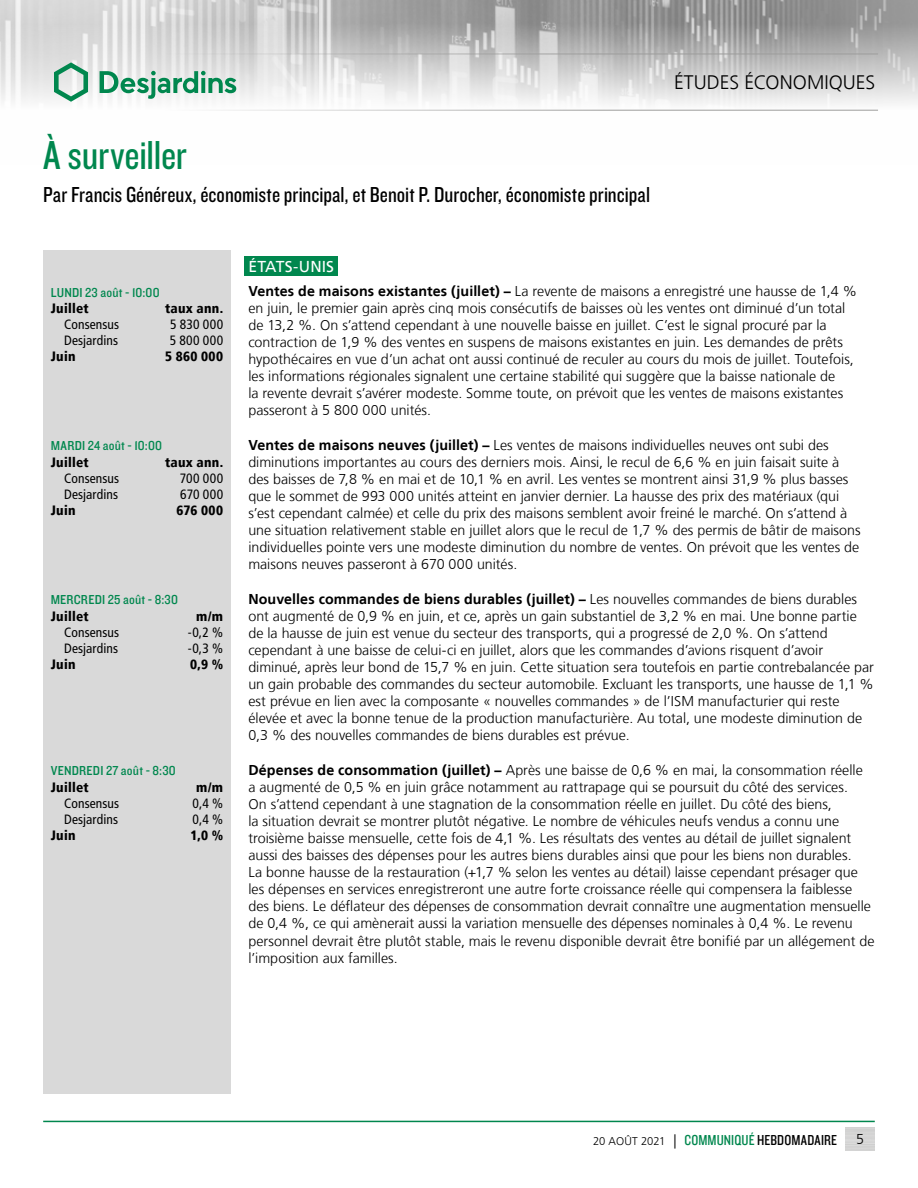
<style>
.page{position:relative;width:918px;height:1188px;background:#fff}
.page>*{position:absolute;margin:0;border:0;box-sizing:border-box;transform-origin:0 0}
.t1{font:42px "Knockout 29 Junior Ltweight";letter-spacing:-.005em;color:#00874e}
.t2{font:22.5px "Knockout 29 Junior Ltweight";color:#000}
.t3{font:300 19.5px "Frutiger LT";color:#000}
.t4{font:15.75px "Frutiger LT";letter-spacing:.005em;color:#fff}
.t5{font:15px "Knockout 29 Junior Ltweight";letter-spacing:.005em;color:#000}
.t6{font:300 14.25px/17.1px "Frutiger LT";color:#000}
.t7{font:condensed 13.5px "Frutiger LT";letter-spacing:.01em;color:#000}
.t8{font:900 condensed 13.5px "Frutiger LT";letter-spacing:.02em;color:#000}
.t9{font:13.5px "Knockout 30 Junior Welterwt";letter-spacing:.015em;color:#00874e}
.s1{font-weight:700}
.s2{font-family:"Frutiger LT";font-weight:300;font-size:11.25px}
.s3{font-family:"Frutiger LT";font-weight:300;font-size:14.25px}
.s4{color:#00874e}
</style>
<div class="page">
<img style="left:0;top:0;width:918px;height:110px">
<hr style="left:0;top:54px;width:878px;height:1px;background:#9d9d9c">
<hr style="left:0;top:110px;width:878px;height:1px;background:#9d9d9c">
<svg style="left:54px;top:62px;width:34px;height:40px"></svg>
<svg style="left:100px;top:71px;width:136px;height:28px"></svg>
<hr style="left:43px;top:1121px;width:832px;height:1px;background:#00874e">
<div style="left:43px;top:250px;width:188px;height:844px;background:#d9d9d9"></div>
<div style="left:244px;top:256px;width:94px;height:20px;background:#00874e"></div>
<h1 class="t1" style="left:43px;top:128px;width:145px">À surveiller</h1>
<h2 class="t2" style="left:43px;top:180px;width:608px">Par Francis Généreux, économiste principal, et Benoit P. Durocher, économiste principal</h2>
<h3 class="t3" style="left:674px;top:72px;width:203px">ÉTUDES ÉCONOMIQUES</h3>
<p class="t9" style="left:51px;top:283px;width:110px">LUNDI 23 août - 10:00</p>
<p class="t8" style="left:51px;top:300px;width:40px">Juillet</p>
<p class="t8" style="left:165px;top:300px;width:60px">taux ann.</p>
<p class="t7" style="left:64px;top:316px;width:57px">Consensus</p>
<p class="t7" style="left:170px;top:316px;width:55px">5 830 000</p>
<p class="t7" style="left:64px;top:333px;width:55px">Desjardins</p>
<p class="t7" style="left:170px;top:333px;width:55px">5 800 000</p>
<p class="t8" style="left:51px;top:349px;width:26px">Juin</p>
<p class="t8" style="left:165px;top:349px;width:59px">5 860 000</p>
<p class="t9" style="left:51px;top:437px;width:113px">MARDI 24 août - 10:00</p>
<p class="t8" style="left:51px;top:454px;width:40px">Juillet</p>
<p class="t8" style="left:165px;top:454px;width:60px">taux ann.</p>
<p class="t7" style="left:64px;top:470px;width:57px">Consensus</p>
<p class="t7" style="left:180px;top:470px;width:45px">700 000</p>
<p class="t7" style="left:64px;top:487px;width:55px">Desjardins</p>
<p class="t7" style="left:180px;top:487px;width:44px">670 000</p>
<p class="t8" style="left:51px;top:502px;width:26px">Juin</p>
<p class="t8" style="left:176px;top:502px;width:48px">676 000</p>
<p class="t9" style="left:51px;top:591px;width:129px">MERCREDI 25 août - 8:30</p>
<p class="t8" style="left:51px;top:608px;width:40px">Juillet</p>
<p class="t8" style="left:196px;top:608px;width:28px">m/m</p>
<p class="t7" style="left:64px;top:624px;width:57px">Consensus</p>
<p class="t7" style="left:188px;top:624px;width:37px">-0,2 %</p>
<p class="t7" style="left:64px;top:640px;width:55px">Desjardins</p>
<p class="t7" style="left:188px;top:640px;width:37px">-0,3 %</p>
<p class="t8" style="left:51px;top:656px;width:26px">Juin</p>
<p class="t8" style="left:190px;top:656px;width:35px">0,9 %</p>
<p class="t9" style="left:51px;top:762px;width:127px">VENDREDI 27 août - 8:30</p>
<p class="t8" style="left:51px;top:779px;width:40px">Juillet</p>
<p class="t8" style="left:196px;top:779px;width:28px">m/m</p>
<p class="t7" style="left:64px;top:795px;width:57px">Consensus</p>
<p class="t7" style="left:192px;top:795px;width:32px">0,4 %</p>
<p class="t7" style="left:64px;top:811px;width:55px">Desjardins</p>
<p class="t7" style="left:192px;top:811px;width:32px">0,4 %</p>
<p class="t8" style="left:51px;top:827px;width:26px">Juin</p>
<p class="t8" style="left:191px;top:827px;width:34px">1,0 %</p>
<p class="t4" style="left:248px;top:257px;width:87px">ÉTATS-UNIS</p>
<p class="t6" style="left:248px;top:283px;width:610px"><span class="s1">Ventes de maisons existantes (juillet) –</span> La revente de maisons a enregistré une hausse de 1,4 % en juin, le premier gain après cinq mois consécutifs de baisses où les ventes ont diminué d’un total de 13,2 %. On s’attend cependant à une nouvelle baisse en juillet. C’est le signal procuré par la contraction de 1,9 % des ventes en suspens de maisons existantes en juin. Les demandes de prêts hypothécaires en vue d’un achat ont aussi continué de reculer au cours du mois de juillet. Toutefois, les informations régionales signalent une certaine stabilité qui suggère que la baisse nationale de<br>la revente devrait s’avérer modeste. Somme toute, on prévoit que les ventes de maisons existantes passeront à 5 800 000 unités.</p>
<p class="t6" style="left:248px;top:436px;width:614px"><span class="s1">Ventes de maisons neuves (juillet) –</span> Les ventes de maisons individuelles neuves ont subi des diminutions importantes au cours des derniers mois. Ainsi, le recul de 6,6 % en juin faisait suite à des baisses de 7,8 % en mai et de 10,1 % en avril. Les ventes se montrent ainsi 31,9 % plus basses que le sommet de 993 000 unités atteint en janvier dernier. La hausse des prix des matériaux (qui s’est cependant calmée) et celle du prix des maisons semblent avoir freiné le marché. On s’attend à une situation relativement stable en juillet alors que le recul de 1,7 % des permis de bâtir de maisons individuelles pointe vers une modeste diminution du nombre de ventes. On prévoit que les ventes de maisons neuves passeront à 670 000 unités.</p>
<p class="t6" style="left:248px;top:590px;width:627px"><span class="s1">Nouvelles commandes de biens durables (juillet) –</span> Les nouvelles commandes de biens durables ont augmenté de 0,9 % en juin, et ce, après un gain substantiel de 3,2 % en mai. Une bonne partie de la hausse de juin est venue du secteur des transports, qui a progressé de 2,0 %. On s’attend cependant à une baisse de celui-ci en juillet, alors que les commandes d’avions risquent d’avoir diminué, après leur bond de 15,7 % en juin. Cette situation sera toutefois en partie contrebalancée par un gain probable des commandes du secteur automobile. Excluant les transports, une hausse de 1,1 % est prévue en lien avec la composante « nouvelles commandes » de l’ISM manufacturier qui reste élevée et avec la bonne tenue de la production manufacturière. Au total, une modeste diminution de 0,3 % des nouvelles commandes de biens durables est prévue.</p>
<p class="t6" style="left:248px;top:761px;width:628px"><span class="s1">Dépenses de consommation (juillet) –</span> Après une baisse de 0,6 % en mai, la consommation réelle<br>a augmenté de 0,5 % en juin grâce notamment au rattrapage qui se poursuit du côté des services.<br>On s’attend cependant à une stagnation de la consommation réelle en juillet. Du côté des biens,<br>la situation devrait se montrer plutôt négative. Le nombre de véhicules neufs vendus a connu une troisième baisse mensuelle, cette fois de 4,1 %. Les résultats des ventes au détail de juillet signalent aussi des baisses des dépenses pour les autres biens durables ainsi que pour les biens non durables.<br>La bonne hausse de la restauration (+1,7 % selon les ventes au détail) laisse cependant présager que les dépenses en services enregistreront une autre forte croissance réelle qui compensera la faiblesse des biens. Le déflateur des dépenses de consommation devrait connaître une augmentation mensuelle de 0,4 %, ce qui amènerait aussi la variation mensuelle des dépenses nominales à 0,4 %. Le revenu personnel devrait être plutôt stable, mais le revenu disponible devrait être bonifié par un allégement de l’imposition aux familles.</p>
<p class="t5" style="left:593px;top:1130px;width:246px"><span class="s2">20 AOÛT 2021</span> <span class="s3">|</span> <span class="s4">COMMUNIQUÉ</span> HEBDOMADAIRE</p>
<p class="t6" style="left:856px;top:1131px;width:9px">5</p>
</div>
